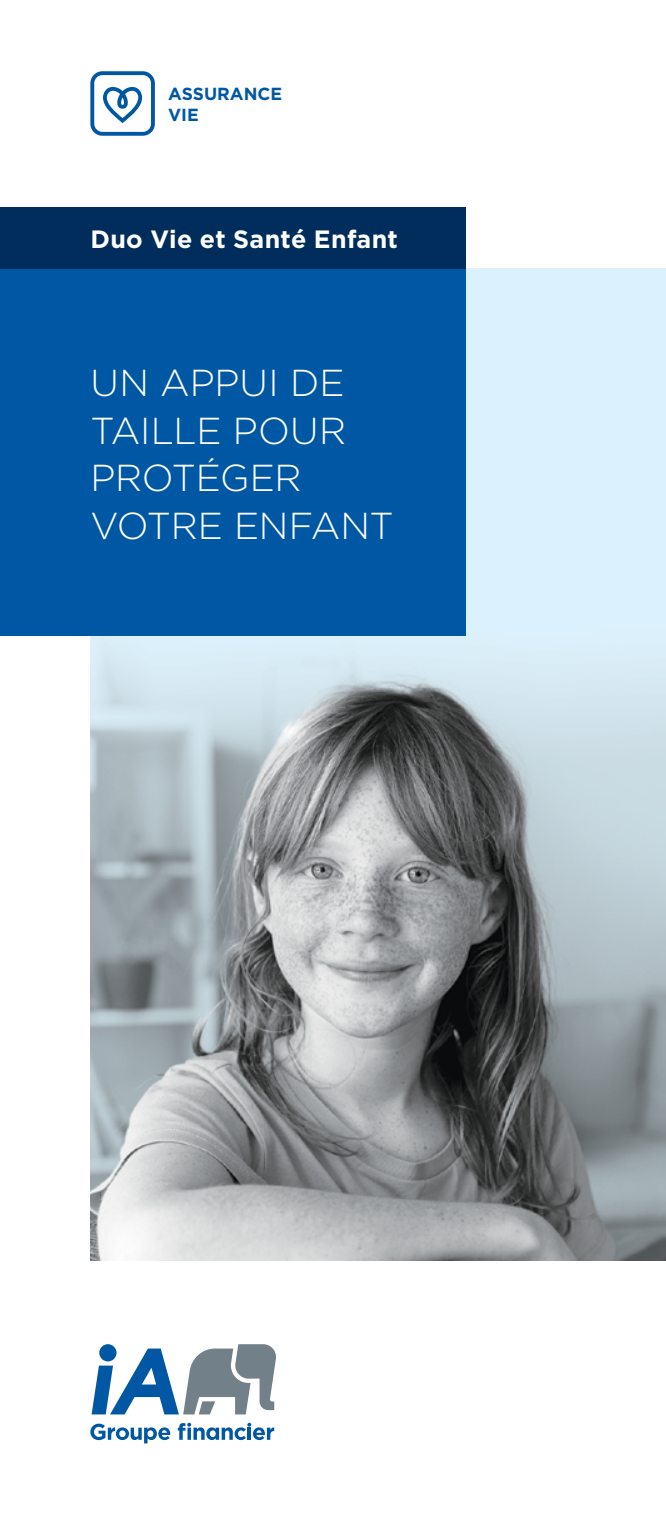
<style>
.page{position:relative;width:666px;height:1530px;background:#fff}
.page>*{position:absolute;margin:0;border:0;box-sizing:border-box;transform-origin:0 0}
.t1{font:300 37.5px/47.5px "Gotham";letter-spacing:-.005em;color:#fff}
.t2{font:700 25px "Gotham";letter-spacing:.01em;color:#fff}
.t3{font:700 17.5px/21px "Gotham";color:#0058a4}
</style>
<div class="page">
<img style="left:90px;top:268px;width:576px;height:992px">
<div style="left:0;top:268px;width:466px;height:368px;background:#0058a4"></div>
<div style="left:0;top:207px;width:466px;height:61px;background:#002d5b"></div>
<svg style="left:92px;top:1344px;width:184px;height:70px"></svg>
<svg style="left:90px;top:1424px;width:80px;height:19px"></svg>
<svg style="left:178px;top:1423px;width:96px;height:17px"></svg>
<svg style="left:90px;top:71px;width:65px;height:65px"></svg>
<p class="t3" style="left:168px;top:83px;width:116px">ASSURANCE<br>VIE</p>
<h2 class="t2" style="left:90px;top:222px;width:309px">Duo Vie et Santé Enfant</h2>
<h1 class="t1" style="left:90px;top:358px;width:305px">UN APPUI DE<br>TAILLE POUR<br>PROTÉGER<br>VOTRE ENFANT</h1>
</div>
